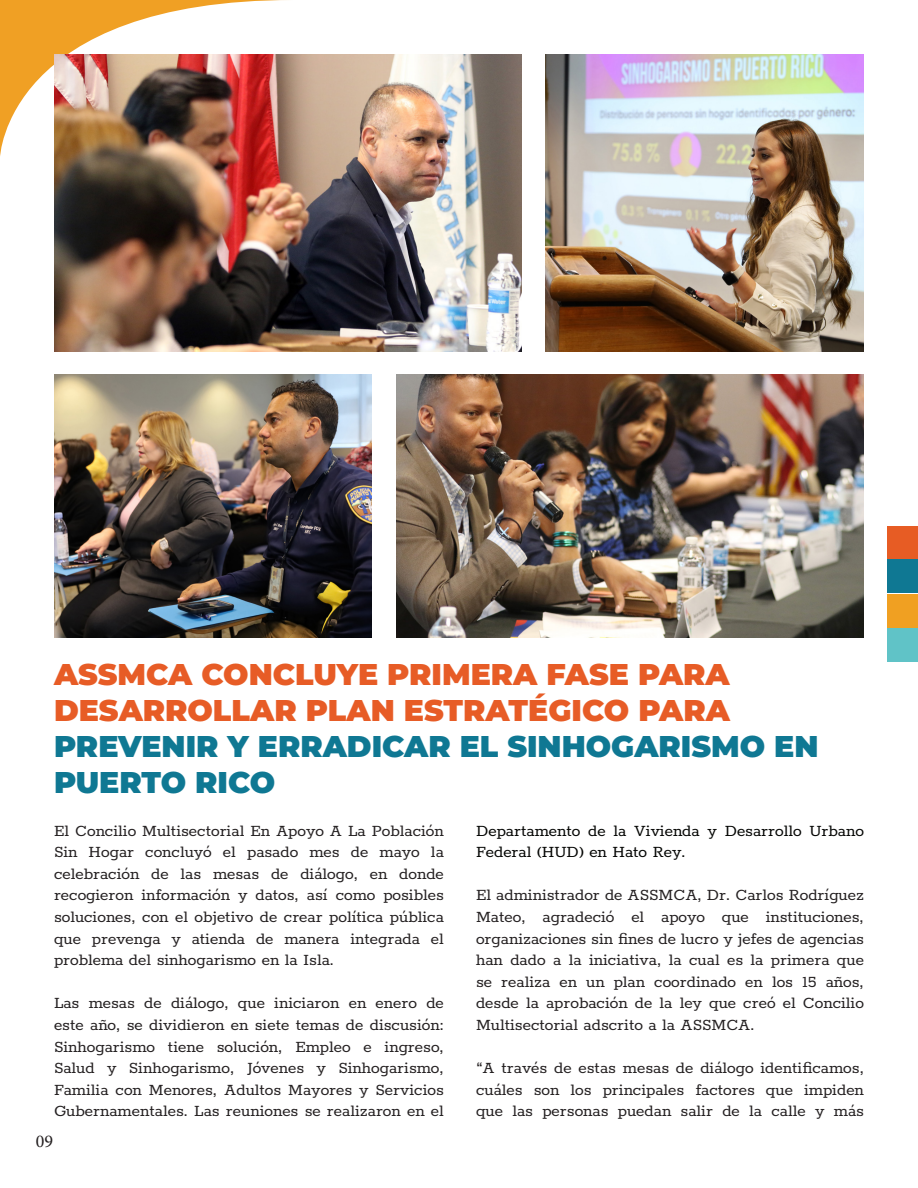
<style>
.page{position:relative;width:918px;height:1188px;background:#fff}
.page>*{position:absolute;margin:0;border:0;box-sizing:border-box;transform-origin:0 0}
.t1{font:900 30px/36px "Montserrat";color:#e75c26}
.t2{font:900 30px/36px "Montserrat";color:#0f7893}
.t3{font:18px/21.6px "Rokkitt";color:#231f20;text-align:justify}
.t4{font:18px/21.6px "Rokkitt";color:#040503}
.t5{font:18px "Minion Pro";color:#231f20}
</style>
<div class="page">
<svg style="left:0;top:0;width:285px;height:156px"></svg>
<img style="left:54px;top:54px;width:468px;height:298px">
<img style="left:396px;top:375px;width:468px;height:262px">
<img style="left:546px;top:54px;width:317px;height:298px">
<img style="left:54px;top:375px;width:318px;height:262px">
<div style="left:887px;top:526px;width:31px;height:34px;background:#e75c24"></div>
<div style="left:887px;top:560px;width:31px;height:33px;background:#0f7893"></div>
<div style="left:887px;top:594px;width:31px;height:33px;background:#f0a022"></div>
<div style="left:887px;top:628px;width:31px;height:34px;background:#60c3c7"></div>
<h1 class="t1" style="left:54px;top:655px;width:677px">ASSMCA CONCLUYE PRIMERA FASE PARA<br>DESARROLLAR PLAN ESTRATÉGICO PARA</h1>
<h1 class="t2" style="left:54px;top:727px;width:766px">PREVENIR Y ERRADICAR EL SINHOGARISMO EN<br>PUERTO RICO</h1>
<p class="t3" style="left:54px;top:820px;width:391px">El Concilio Multisectorial En Apoyo A La Población Sin Hogar concluyó el pasado mes de mayo la celebración de las mesas de diálogo, en donde recogieron información y datos, así como posibles soluciones, con el objetivo de crear política pública que prevenga y atienda de manera integrada el problema del sinhogarismo en la Isla.</p>
<p class="t3" style="left:54px;top:993px;width:391px">Las mesas de diálogo, que iniciaron en enero de este año, se dividieron en siete temas de discusión:<br>Sinhogarismo tiene solución, Empleo e ingreso, Salud y Sinhogarismo, Jóvenes y Sinhogarismo, Familia con Menores, Adultos Mayores y Servicios Gubernamentales. Las reuniones se realizaron en el</p>
<p class="t5" style="left:36px;top:1129px;width:19px">09</p>
<p class="t4" style="left:476px;top:820px;width:389px">Departamento de la Vivienda y Desarrollo Urbano<br>Federal (HUD) en Hato Rey.</p>
<p class="t3" style="left:476px;top:885px;width:389px">El administrador de ASSMCA, Dr. Carlos Rodríguez Mateo, agradeció el apoyo que instituciones, organizaciones sin fines de lucro y jefes de agencias han dado a la iniciativa, la cual es la primera que se realiza en un plan coordinado en los 15 años, desde la aprobación de la ley que creó el Concilio Multisectorial adscrito a la ASSMCA.</p>
<p class="t3" style="left:476px;top:1058px;width:389px">“A través de estas mesas de diálogo identificamos, cuáles son los principales factores que impiden que las personas puedan salir de la calle y más</p>
</div>
